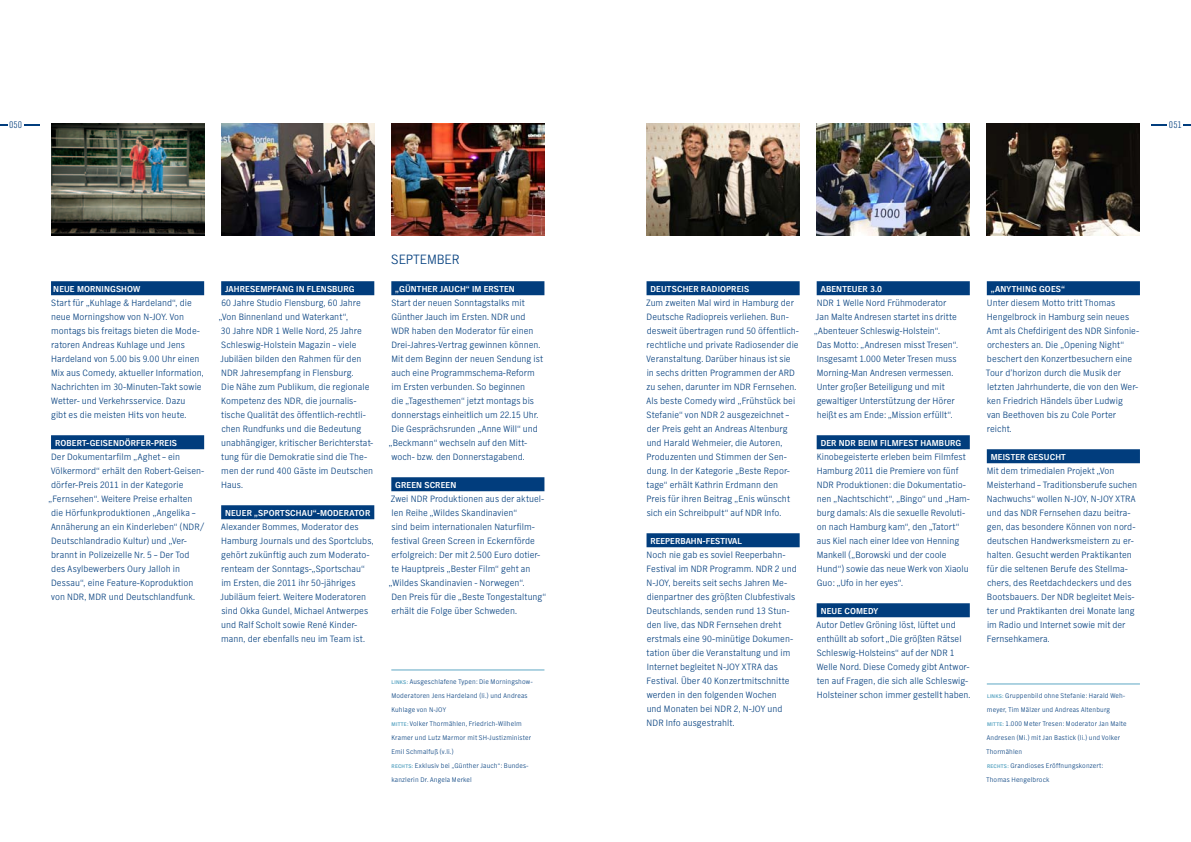
<style>
.page{position:relative;width:1191px;height:842px;background:#fff}
.page>*{position:absolute;margin:0;border:0;box-sizing:border-box;transform-origin:0 0}
.t1{font:300 14px "NDR Sans";color:#013d7d}
.t2{font:300 10px "NDR Sans Cond";color:#013d7d}
.t3{font:300 9.5px/14px "NDR Sans";letter-spacing:.005em;color:#013d7d}
.t4{font:700 9px "NDR Sans";letter-spacing:.015em;color:#fff}
.t5{font:300 7px/14px "NDR Sans";letter-spacing:.025em;color:#013d7d}
.s1{font-weight:700;font-size:5.5px;color:#5ea7c4}
</style>
<div class="page">
<svg style="left:1151px;top:124px;width:16px;height:2px"></svg>
<svg style="left:1183px;top:124px;width:8px;height:2px"></svg>
<img style="left:816px;top:124px;width:153px;height:112px">
<img style="left:986px;top:124px;width:154px;height:112px">
<div style="left:391px;top:281px;width:153px;height:14px;background:#013d7d"></div>
<div style="left:391px;top:477px;width:153px;height:14px;background:#013d7d"></div>
<div style="left:816px;top:281px;width:153px;height:14px;background:#013d7d"></div>
<div style="left:816px;top:435px;width:153px;height:14px;background:#013d7d"></div>
<div style="left:816px;top:603px;width:153px;height:14px;background:#013d7d"></div>
<div style="left:51px;top:281px;width:153px;height:14px;background:#013d7d"></div>
<div style="left:51px;top:435px;width:153px;height:14px;background:#013d7d"></div>
<div style="left:221px;top:281px;width:153px;height:14px;background:#013d7d"></div>
<div style="left:221px;top:505px;width:153px;height:14px;background:#013d7d"></div>
<div style="left:646px;top:281px;width:153px;height:14px;background:#013d7d"></div>
<div style="left:646px;top:533px;width:153px;height:14px;background:#013d7d"></div>
<img style="left:646px;top:124px;width:153px;height:112px">
<img style="left:221px;top:124px;width:153px;height:112px">
<img style="left:391px;top:124px;width:153px;height:112px">
<img style="left:51px;top:124px;width:153px;height:112px">
<div style="left:986px;top:281px;width:154px;height:14px;background:#013d7d"></div>
<div style="left:986px;top:449px;width:154px;height:14px;background:#013d7d"></div>
<hr style="left:986px;top:684px;width:154px;height:1px;background:#5ea7c4">
<hr style="left:391px;top:670px;width:153px;height:1px;background:#5ea7c4">
<svg style="left:24px;top:124px;width:16px;height:2px"></svg>
<svg style="left:0;top:124px;width:7px;height:2px"></svg>
<p class="t2" style="left:9px;top:119px;width:14px">050</p>
<p class="t4" style="left:53px;top:284px;width:89px">NEUE MORNINGSHOW</p>
<p class="t3" style="left:51px;top:295px;width:154px">Start für „Kuhlage &amp; Hardeland“, die neue Morningshow von N-JOY. Von montags bis freitags bieten die Mode&shy;ratoren Andreas Kuhlage und Jens Hardeland von 5.00 bis 9.00 Uhr einen Mix aus Comedy, aktueller Information, Nachrichten im 30-Minuten-Takt sowie Wetter- und Verkehrsservice. Dazu<br>gibt es die meisten Hits von heute.</p>
<p class="t4" style="left:55px;top:438px;width:122px">ROBERT-GEISENDÖRFER-PREIS</p>
<p class="t3" style="left:49px;top:449px;width:157px">Der Dokumentarfilm „Aghet – ein Völkermord“ erhält den Robert-Geisen&shy;dörfer-Preis 2011 in der Kategorie „Fernsehen“. Weitere Preise erhalten die Hörfunkproduktionen „Angelika – Annäherung an ein Kinderleben“ (NDR/ Deutschlandradio Kultur) und „Ver&shy;brannt in Polizeizelle Nr. 5 – Der Tod<br>des Asylbewerbers Oury Jalloh in Dessau“, eine Feature-Koproduktion von NDR, MDR und Deutschlandfunk.</p>
<p class="t4" style="left:225px;top:284px;width:131px">JAHRESEMPFANG IN FLENSBURG</p>
<p class="t3" style="left:219px;top:295px;width:156px">60 Jahre Studio Flensburg, 60 Jahre „Von Binnenland und Waterkant“,<br>30 Jahre NDR 1 Welle Nord, 25 Jahre Schleswig-Holstein Magazin – viele Jubiläen bilden den Rahmen für den NDR Jahresempfang in Flensburg.<br>Die Nähe zum Publikum, die regionale Kompetenz des NDR, die journalis&shy;tische Qualität des öffentlich-rechtli&shy;chen Rundfunks und die Bedeutung unabhängiger, kritischer Berichterstat&shy;tung für die Demokratie sind die The&shy;men der rund 400 Gäste im Deutschen Haus.</p>
<p class="t4" style="left:225px;top:508px;width:147px">NEUER „SPORTSCHAU“-MODERATOR</p>
<p class="t3" style="left:220px;top:519px;width:155px">Alexander Bommes, Moderator des Hamburg Journals und des Sportclubs, gehört zukünftig auch zum Moderato&shy;renteam der Sonntags-„Sportschau“ im Ersten, die 2011 ihr 50-jähriges Jubiläum feiert. Weitere Moderatoren sind Okka Gundel, Michael Antwerpes und Ralf Scholt sowie René Kinder&shy;mann, der ebenfalls neu im Team ist.</p>
<h1 class="t1" style="left:391px;top:251px;width:16px">September</h1>
<p class="t4" style="left:395px;top:284px;width:121px">„GÜNTHER JAUCH“ IM ERSTEN</p>
<p class="t3" style="left:389px;top:295px;width:155px">Start der neuen Sonntagstalks mit Günther Jauch im Ersten. NDR und WDR haben den Moderator für einen Drei-Jahres-Vertrag gewinnen können.<br>Mit dem Beginn der neuen Sendung ist auch eine Programmschema-Reform im Ersten verbunden. So beginnen<br>die „Tagesthemen“ jetzt montags bis donnerstags einheitlich um 22.15 Uhr.<br>Die Gesprächsrunden „Anne Will“ und „Beckmann“ wechseln auf den Mitt&shy;woch- bzw. den Donnerstagabend.</p>
<p class="t4" style="left:395px;top:480px;width:62px">GREEN SCREEN</p>
<p class="t3" style="left:389px;top:491px;width:159px">Zwei NDR Produktionen aus der aktuel&shy;len Reihe „Wildes Skandinavien“<br>sind beim internationalen Naturfilm&shy;festival Green Screen in Eckernförde erfolgreich: Der mit 2.500 Euro dotier&shy;te Hauptpreis „Bester Film“ geht an „Wildes Skandinavien - Norwegen“.<br>Den Preis für die „Beste Tongestaltung“ erhält die Folge über Schweden.</p>
<p class="t5" style="left:391px;top:674px;width:143px"><span class="s1">LINKS:</span> Ausgeschlafene Typen: Die Morningshow-Moderatoren Jens Hardeland (li.) und Andreas Kuhlage von N-JOY<br><span class="s1">MITTE:</span> Volker Thormählen, Friedrich-Wilhelm Kramer und Lutz Marmor mit SH-Justizminister Emil Schmalfuß (v.li.)<br><span class="s1">RECHTS:</span> Exklusiv bei „Günther Jauch“: Bundes&shy;kanzlerin Dr. Angela Merkel</p>
<p class="t2" style="left:1169px;top:119px;width:14px">051</p>
<p class="t4" style="left:650px;top:284px;width:99px">DEUTSCHER RADIOPREIS</p>
<p class="t3" style="left:646px;top:295px;width:154px">Zum zweiten Mal wird in Hamburg der Deutsche Radiopreis verliehen. Bun&shy;desweit übertragen rund 50 öffentlich&shy;rechtliche und private Radiosender die Veranstaltung. Darüber hinaus ist sie in sechs dritten Programmen der ARD zu sehen, darunter im NDR Fernsehen.<br>Als beste Comedy wird „Frühstück bei Stefanie“ von NDR 2 ausgezeichnet – der Preis geht an Andreas Altenburg und Harald Wehmeier, die Autoren, Produzenten und Stimmen der Sen&shy;dung. In der Kategorie „Beste Repor&shy;tage“ erhält Kathrin Erdmann den Preis für ihren Beitrag „Enis wünscht sich ein Schreibpult“ auf NDR Info.</p>
<p class="t4" style="left:650px;top:536px;width:93px">REEPERBAHN-FESTIVAL</p>
<p class="t3" style="left:646px;top:547px;width:152px">Noch nie gab es soviel Reeperbahn-Festival im NDR Programm. NDR 2 und N-JOY, bereits seit sechs Jahren Me&shy;dienpartner des größten Clubfestivals Deutschlands, senden rund 13 Stun&shy;den live, das NDR Fernsehen dreht erstmals eine 90-minütige Dokumen&shy;tation über die Veranstaltung und im Internet begleitet N-JOY XTRA das Festival. Über 40 Konzertmitschnitte werden in den folgenden Wochen<br>und Monaten bei NDR 2, N-JOY und NDR Info ausgestrahlt.</p>
<p class="t4" style="left:820px;top:284px;width:63px">ABENTEUER 3.0</p>
<p class="t3" style="left:814px;top:295px;width:145px">NDR 1 Welle Nord Frühmoderator Jan Malte Andresen startet ins dritte „Abenteuer Schleswig-Holstein“.<br>Das Motto: „Andresen misst Tresen“.<br>Insgesamt 1.000 Meter Tresen muss Morning-Man Andresen vermessen.<br>Unter großer Beteiligung und mit gewaltiger Unterstützung der Hörer heißt es am Ende: „Mission erfüllt“.</p>
<p class="t4" style="left:820px;top:438px;width:142px">DER NDR BEIM FILMFEST HAMBURG</p>
<p class="t3" style="left:816px;top:449px;width:154px">Kinobegeisterte erleben beim Filmfest Hamburg 2011 die Premiere von fünf NDR Produktionen: die Dokumentatio&shy;nen „Nachtschicht“, „Bingo“ und „Ham&shy;burg damals: Als die sexuelle Revoluti&shy;on nach Hamburg kam“, den „Tatort“ aus Kiel nach einer Idee von Henning Mankell („Borowski und der coole Hund“) sowie das neue Werk von Xiaolu Guo: „Ufo in her eyes“.</p>
<p class="t4" style="left:820px;top:606px;width:59px">NEUE COMEDY</p>
<p class="t3" style="left:816px;top:617px;width:155px">Autor Detlev Gröning löst, lüftet und enthüllt ab sofort „Die größten Rätsel Schleswig-Holsteins“ auf der NDR 1<br>Welle Nord. Diese Comedy gibt Antwor&shy;ten auf Fragen, die sich alle Schleswig-Holsteiner schon immer gestellt haben.</p>
<p class="t4" style="left:990px;top:284px;width:76px">„ANYTHING GOES“</p>
<p class="t3" style="left:986px;top:295px;width:154px">Unter diesem Motto tritt Thomas<br>Hengelbrock in Hamburg sein neues<br>Amt als Chefdirigent des NDR Sinfonie&shy;orchesters an. Die „Opening Night“ beschert den Konzertbesuchern eine<br>Tour d’horizon durch die Musik der letzten Jahrhunderte, die von den Wer&shy;ken Friedrich Händels über Ludwig<br>van Beethoven bis zu Cole Porter reicht.</p>
<p class="t4" style="left:990px;top:452px;width:76px">MEISTER GESUCHT</p>
<p class="t3" style="left:987px;top:463px;width:152px">Mit dem trimedialen Projekt „Von Meisterhand – Traditionsberufe suchen Nachwuchs“ wollen N-JOY, N-JOY XTRA und das NDR Fernsehen dazu beitra&shy;gen, das besondere Können von nord&shy;deutschen Handwerksmeistern zu er&shy;halten. Gesucht werden Praktikanten für die seltenen Berufe des Stellma&shy;chers, des Reetdachdeckers und des Bootsbauers. Der NDR begleitet Meis&shy;ter und Praktikanten drei Monate lang im Radio und Internet sowie mit der Fernsehkamera.</p>
<p class="t5" style="left:986px;top:688px;width:142px"><span class="s1">LINKS:</span> Gruppenbild ohne Stefanie: Harald Weh&shy;meyer, Tim Mälzer und Andreas Altenburg <span class="s1">MITTE:</span> 1.000 Meter Tresen: Moderator Jan Malte Andresen (Mi.) mit Jan Bastick (li.) und Volker Thormählen<br><span class="s1">RECHTS:</span> Grandioses Eröffnungskonzert:<br>Thomas Hengelbrock</p>
</div>
